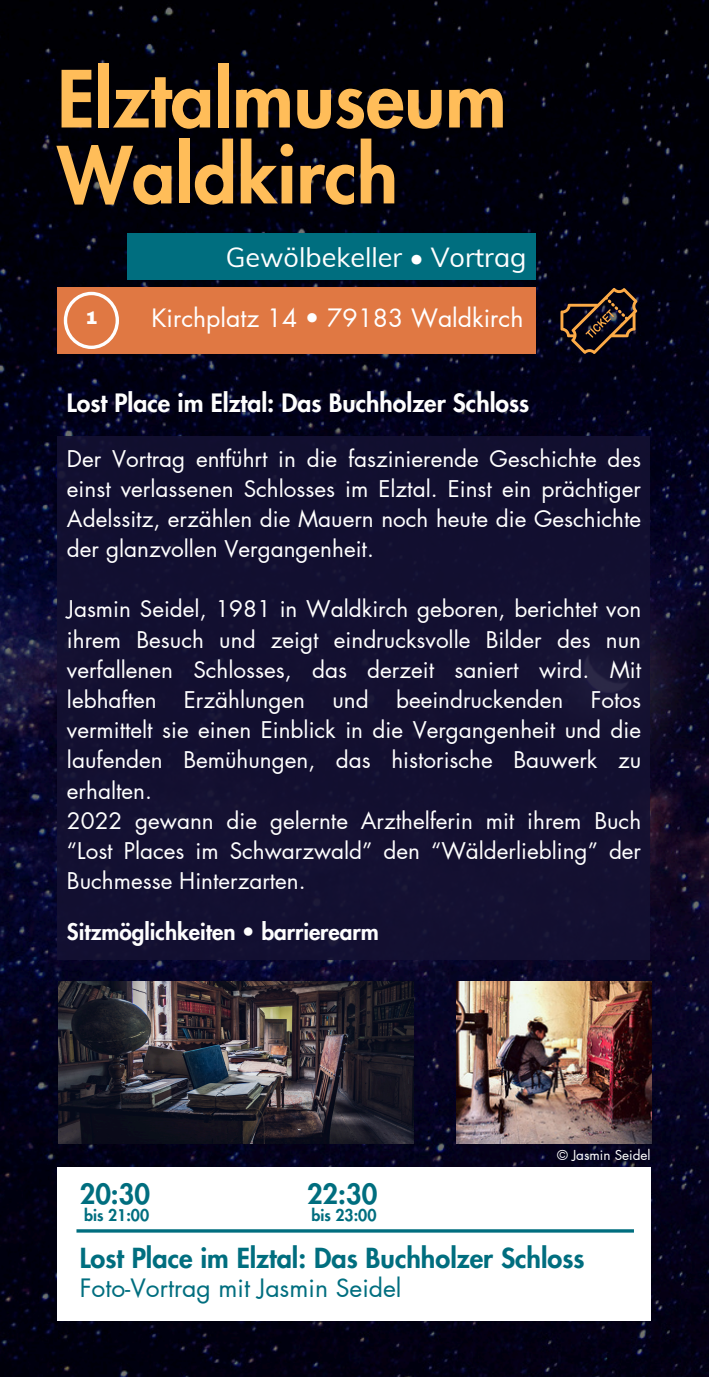
<style>
.page{position:relative;width:709px;height:1377px;background:#fff}
.page>*{position:absolute;margin:0;border:0;box-sizing:border-box;transform-origin:0 0}
.t1{font:800 76.5px/76px "Futura LT Pro";color:#ffbd59}
.t2{font:800 27px "Futura LT Pro";color:#006e7f}
.t3{font:27px "Muli";color:#fff}
.t4{font:800 24.75px "Futura LT Pro";color:#fefefe}
.t5{font:24.75px "Futura LT Pro";color:#fff}
.t6{font:24.75px "Futura LT Pro";color:#006e7f}
.t7{font:22.5px/30.2px "Futura LT Pro";color:#fff;text-align:justify}
.t8{font:800 22.5px "Futura LT Pro";color:#fefefe}
.t9{font:900 18px "Archivo";color:#fefefe}
.t10{font:800 15.75px "Futura LT Pro";color:#006e7f}
.t11{font:13.5px "Futura LT Pro";color:#fff}
.s1{color:#fefefe}
</style>
<div class="page">
<img style="left:0;top:0;width:709px;height:1377px">
<div style="left:57px;top:437px;width:593px;height:523px;background:#141132"></div>
<div style="left:57px;top:1167px;width:594px;height:153px;background:#fff"></div>
<img style="left:59px;top:982px;width:354px;height:162px">
<img style="left:457px;top:982px;width:194px;height:162px">
<div style="left:57px;top:287px;width:479px;height:67px;background:#e07843"></div>
<svg style="left:64px;top:292px;width:55px;height:57px"></svg>
<div style="left:128px;top:233px;width:408px;height:46px;background:#006e7f"></div>
<svg style="left:560px;top:288px;width:77px;height:66px;background:#36251f"></svg>
<svg style="left:76px;top:1229px;width:558px;height:4px;background:#278492"></svg>
<h4 class="t1" style="left:57px;top:65px;width:451px">Elztalmuseum<br>Waldkirch</h4>
<h5 class="t9" style="left:85px;top:308px;width:13px">1</h5>
<p class="t3" style="left:226px;top:239px;width:302px">Gewölbekeller • Vortrag</p>
<p class="t5" style="left:151px;top:307px;width:373px">Kirchplatz 14 • 79183 Waldkirch</p>
<h1 class="t4" style="left:67px;top:392px;width:464px">Lost Place im Elztal: Das Buchholzer Schloss</h1>
<h3 class="t7" style="left:67px;top:444px;width:576px">Der Vortrag entführt in die faszinierende Geschichte des einst verlassenen Schlosses im Elztal. Einst ein prächtiger Adelssitz, erzählen die Mauern noch heute die Geschichte der glanzvollen Vergangenheit.</h3>
<p class="t7" style="left:67px;top:595px;width:576px;text-align:left">Jasmin Seidel, 1981 in Waldkirch geboren, berichtet von ihrem Besuch und zeigt eindrucksvolle Bilder des nun verfallenen Schlosses, das derzeit saniert wird. Mit lebhaften Erzählungen und beeindruckenden Fotos vermittelt sie einen Einblick in die Vergangenheit und die laufenden Bemühungen, das historische Bauwerk zu erhalten.<br><span class="s1">2022 gewann die gelernte Arzthelferin mit ihrem Buch “Lost Places im Schwarzwald” den “Wälderliebling” der Buchmesse Hinterzarten.</span></p>
<h3 class="t8" style="left:67px;top:922px;width:313px">Sitzmöglichkeiten • barrierearm</h3>
<h5 class="t11" style="left:557px;top:1148px;width:95px">© Jasmin Seidel</h5>
<p class="t2" style="left:80px;top:1181px;width:72px">20:30</p>
<p class="t10" style="left:84px;top:1208px;width:66px">bis 21:00</p>
<h6 class="t2" style="left:80px;top:1246px;width:506px">Lost Place im Elztal: Das Buchholzer Schloss</h6>
<h6 class="t6" style="left:80px;top:1276px;width:323px">Foto-Vortrag mit Jasmin Seidel</h6>
<h6 class="t2" style="left:307px;top:1181px;width:72px">22:30</h6>
<h6 class="t10" style="left:312px;top:1208px;width:66px">bis 23:00</h6>
</div>
